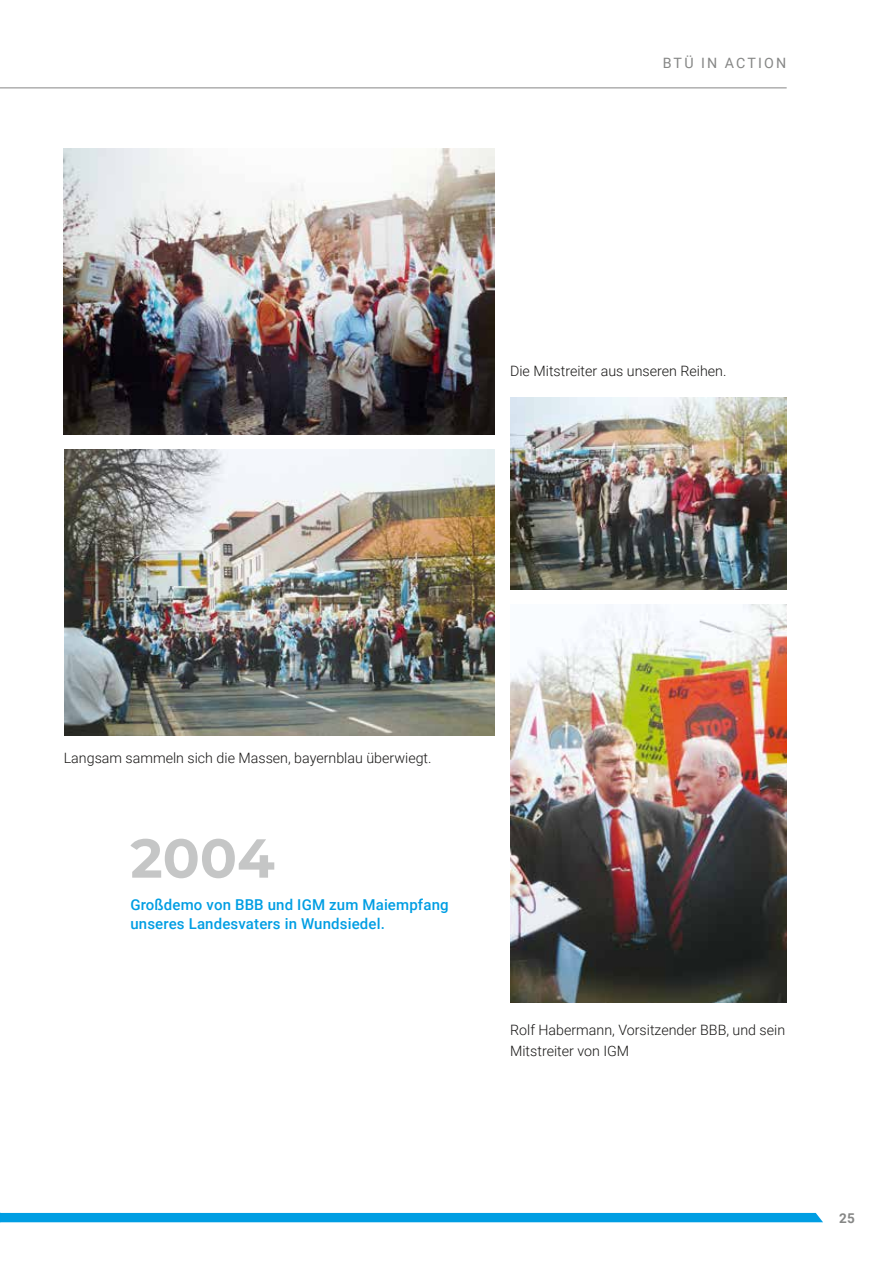
<style>
.page{position:relative;width:893px;height:1263px;background:#fff}
.page>*{position:absolute;margin:0;border:0;box-sizing:border-box;transform-origin:0 0}
.t1{font:700 54.75px "Montserrat";color:#c5c6c6}
.t2{font:500 15px/19.5px "Roboto";letter-spacing:.01em;color:#009ee3}
.t3{font:300 14.25px/21px "Roboto";color:#181716}
.t4{font:14.25px "Roboto";letter-spacing:.155em;color:#868786}
.t5{font:700 13.5px "Roboto";color:#868786}
</style>
<div class="page">
<div style="left:0;top:1213px;width:823px;height:9px;background:#009ee3"></div>
<hr style="left:0;top:88px;width:787px;height:1px;background:#868786">
<img style="left:64px;top:149px;width:430px;height:285px">
<img style="left:510px;top:604px;width:277px;height:399px">
<img style="left:64px;top:450px;width:431px;height:285px">
<img style="left:510px;top:398px;width:277px;height:191px">
<p class="t4" style="left:663px;top:53px;width:125px">BTÜ IN ACTION</p>
<p class="t3" style="left:510px;top:359px;width:218px">Die Mitstreiter aus unseren Reihen.</p>
<p class="t3" style="left:64px;top:747px;width:369px">Langsam sammeln sich die Massen, bayernblau überwiegt.</p>
<h1 class="t1" style="left:130px;top:819px;width:146px">2004</h1>
<p class="t2" style="left:130px;top:894px;width:320px">Großdemo von BBB und IGM zum Maiempfang unseres Landesvaters in Wundsiedel.</p>
<p class="t3" style="left:510px;top:1018px;width:277px">Rolf Habermann, Vorsitzender BBB, und sein<br>Mitstreiter von IGM</p>
<p class="t5" style="left:839px;top:1208px;width:17px">25</p>
</div>
